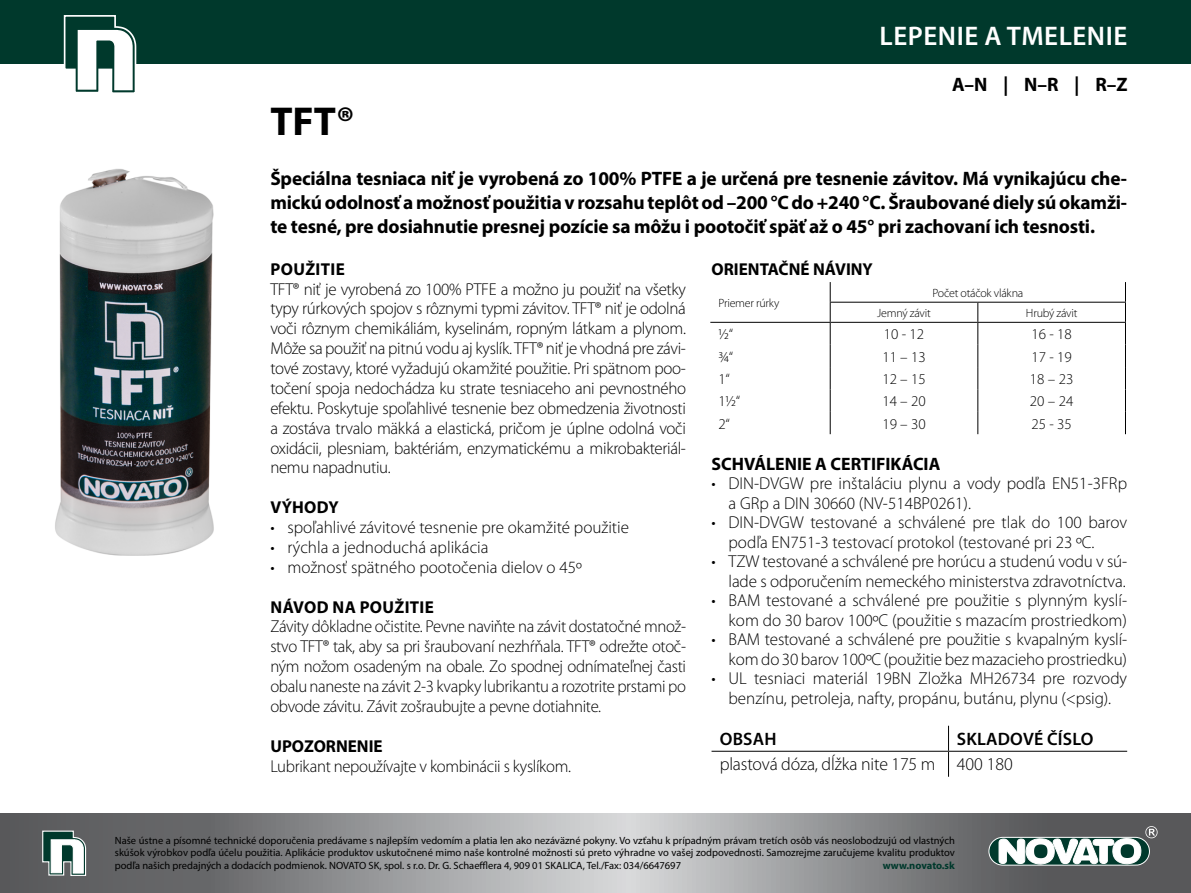
<style>
.page{position:relative;width:1191px;height:893px;background:#fff}
.page>*{position:absolute;margin:0;border:0;box-sizing:border-box;transform-origin:0 0}
.t1{font:700 40.5px "Myriad Pro";color:#000}
.t2{font:600 27px "Myriad Pro";letter-spacing:.02em;color:#fff}
.t3{font:700 19.5px/24px "Myriad Pro";letter-spacing:-.01em;color:#000;text-align:justify}
.t4{font:300 18px "Myriad Pro";letter-spacing:-.01em;color:#000}
.t5{font:700 18px "Myriad Pro";color:#000}
.t6{font:600 18px "Myriad Pro";letter-spacing:.01em;color:#000}
.t7{font:300 17.25px/19.8px "Myriad Pro";letter-spacing:-.005em;color:#000;text-align:right}
.t8{font:700 17.25px "Myriad Pro";color:#000}
.t9{font:700 17.25px "Myriad Pro";letter-spacing:.02em;color:#000}
.t10{font:300 15px "Myriad Pro";color:#000}
.t11{font:300 12px "Myriad Pro";letter-spacing:-.02em;color:#000}
.t12{font:10.5px/12.6px "Myriad Pro";color:#000;text-align:justify}
.t13{font:700 10.5px "Myriad Pro";letter-spacing:-.005em;color:#00392c}
</style>
<div class="page">
<svg style="left:0;top:813px;width:1191px;height:80px;background:#8c8d8f"></svg>
<svg style="left:988px;top:826px;width:169px;height:40px"></svg>
<svg style="left:42px;top:830px;width:45px;height:46px"></svg>
<div style="left:0;top:0;width:1191px;height:64px;background:#00392c"></div>
<img style="left:55px;top:169px;width:159px;height:387px">
<svg style="left:948px;top:726px;width:1px;height:51px"></svg>
<hr style="left:711px;top:751px;width:237px;height:1px;background:#000">
<hr style="left:948px;top:751px;width:179px;height:1px;background:#000">
<hr style="left:829px;top:302px;width:148px;height:1px;background:#000">
<hr style="left:977px;top:302px;width:149px;height:1px;background:#000">
<hr style="left:710px;top:322px;width:120px;height:1px;background:#000">
<hr style="left:830px;top:322px;width:147px;height:1px;background:#000">
<hr style="left:977px;top:322px;width:149px;height:1px;background:#000">
<svg style="left:829px;top:282px;width:1px;height:152px"></svg>
<svg style="left:977px;top:303px;width:1px;height:131px"></svg>
<svg style="left:1125px;top:282px;width:1px;height:152px"></svg>
<svg style="left:63px;top:15px;width:74px;height:78px"></svg>
<h2 class="t2" style="left:879px;top:19px;width:249px">LEPENIE A TMELENIE</h2>
<p class="t1" style="left:270px;top:95px;width:86px">TFT®</p>
<p class="t3" style="left:952px;top:72px;width:177px">A–N | N–R | R–Z</p>
<p class="t3" style="left:270px;top:165px;width:858px">Špeciá lna tesniaca niť je vyrobená zo 100% PTFE a je určená pre tesnenie závitov. Má vynikajúcu che&shy;mickú odolnosť a možnosť použitia v rozsahu teplôt od –200 °C do +240 °C. Šraubované diely sú okamži&shy;te tesné, pre dosiahnutie presnej pozície sa môžu i pootočiť späť až o 45° pri zachovaní ich tesnosti.</p>
<p class="t9" style="left:270px;top:258px;width:76px">POUŽITIE</p>
<p class="t7" style="left:270px;top:279px;width:417px;text-align:justify">TFT® niť je vyrobená zo 100% PTFE a možno ju použiť na všetky typy rúrkových spojov s rôznymi typmi závitov. TFT® niť je odolná voči rôznym chemikáliám, kyselinám, ropným látkam a plynom.<br>Môže sa použiť na pitnú vodu aj kyslík. TFT® niť je vhodná pre závi&shy;tové zostavy, ktoré vyžadujú okamžité použitie. Pri spätnom poo&shy;točení spoja nedochádza ku strate tesniaceho ani pevnostného efektu. Poskytuje spoľahlivé tesnenie bez obmedzenia životnosti a zostáva trvalo mäkká a elastická, pričom je úplne odolná voči oxidácii, plesniam, baktériám, enzymatickému a mikrobakteriál&shy;nemu napadnutiu.</p>
<p class="t8" style="left:270px;top:496px;width:70px">VÝHODY</p>
<p class="t7" style="left:270px;top:517px;width:360px">• spoľahlivé závitové tesnenie pre okamžité použitie</p>
<p class="t7" style="left:270px;top:537px;width:220px">• rýchla a jednoduchá aplikácia</p>
<p class="t7" style="left:270px;top:557px;width:313px">• možnosť spätného pootočenia dielov o 45º</p>
<p class="t9" style="left:270px;top:595px;width:165px">NÁVOD NA POUŽITIE</p>
<p class="t7" style="left:270px;top:617px;width:417px;text-align:justify">Závity dôkladne očistite. Pevne naviňte na závit dostatočné množ&shy;stvo TFT® tak, aby sa pri šraubovaní nezhŕňala. TFT® odrežte otoč&shy;ným nožom osadeným na obale. Zo spodnej odnímateľnej časti obalu naneste na závit 2-3 kvapky lubrikantu a rozotrite prstami po obvode závitu. Závit zošraubujte a pevne dotiahnite.</p>
<p class="t8" style="left:270px;top:735px;width:114px">UPOZORNENIE</p>
<p class="t7" style="left:270px;top:756px;width:302px">Lubrikant nepoužívajte v kombinácii s kyslíkom.</p>
<p class="t8" style="left:711px;top:258px;width:163px">ORIENTAČNÉ NÁVINY</p>
<p class="t11" style="left:932px;top:285px;width:92px">Počet otáčok vlákna</p>
<p class="t11" style="left:718px;top:295px;width:62px">Priemer rúrky</p>
<p class="t11" style="left:877px;top:306px;width:55px">Jemný závit</p>
<p class="t11" style="left:1025px;top:306px;width:53px">Hrubý závit</p>
<p class="t10" style="left:718px;top:325px;width:16px">½“</p>
<p class="t10" style="left:884px;top:325px;width:42px">10 - 12</p>
<p class="t10" style="left:1031px;top:325px;width:42px">16 - 18</p>
<p class="t10" style="left:718px;top:347px;width:16px">¾“</p>
<p class="t10" style="left:882px;top:347px;width:45px">11 – 13</p>
<p class="t10" style="left:1031px;top:347px;width:42px">17 - 19</p>
<p class="t10" style="left:718px;top:370px;width:13px">1“</p>
<p class="t10" style="left:882px;top:370px;width:45px">12 – 15</p>
<p class="t10" style="left:1030px;top:370px;width:45px">18 – 23</p>
<p class="t10" style="left:718px;top:392px;width:23px">1½“</p>
<p class="t10" style="left:882px;top:392px;width:45px">14 – 20</p>
<p class="t10" style="left:1030px;top:392px;width:45px">20 – 24</p>
<p class="t10" style="left:718px;top:415px;width:13px">2“</p>
<p class="t10" style="left:882px;top:415px;width:45px">19 – 30</p>
<p class="t10" style="left:1031px;top:415px;width:42px">25 - 35</p>
<p class="t5" style="left:711px;top:452px;width:230px">SCHVÁLENIE A CERTIFIKÁCIA</p>
<p class="t7" style="left:728px;top:474px;width:400px;text-align:left;text-indent:-17px">• DIN-DVGW pre inštaláciu plynu a vody podľa EN51-3FRp a GRp a DIN 30660 (NV-514BP0261).</p>
<p class="t7" style="left:728px;top:513px;width:400px;text-align:left;text-indent:-17px">• DIN-DVGW testované a schválené pre tlak do 100 barov podľa EN751-3 testovací protokol (testované pri 23 ºC.</p>
<p class="t7" style="left:711px;top:552px;width:417px">• TZW testované a schválené pre horúcu a studenú vodu v sú&shy;lade s odporučením nemeckého ministerstva zdravotníctva.</p>
<p class="t7" style="left:711px;top:591px;width:417px">• BAM testované a schválené pre použitie s plynným kyslí&shy;kom do 30 barov 100ºC (použitie s mazacím prostriedkom)</p>
<p class="t7" style="left:711px;top:630px;width:417px">• BAM testované a schválené pre použitie s kvapalným kyslí&shy;kom do 30 barov 100ºC (použitie bez mazacieho prostriedku)</p>
<p class="t7" style="left:711px;top:669px;width:417px;text-align:center">• UL tesniaci materiál 19BN Zložka MH26734 pre rozvody benzínu, petroleja, nafty, propánu, butánu, plynu (&lt;psig).</p>
<p class="t6" style="left:720px;top:727px;width:58px">OBSAH</p>
<p class="t6" style="left:957px;top:727px;width:138px">SKLADOVÉ ČÍSLO</p>
<p class="t4" style="left:719px;top:753px;width:217px">plastová dóza, dĺžka nite 175 m</p>
<p class="t4" style="left:956px;top:753px;width:58px">400 180</p>
<p class="t12" style="left:115px;top:834px;width:841px">Naše ústne a písomné technické doporučenia predávame s najlepším vedomím a platia len ako nezáväzné pokyny. Vo vzťahu k prípadným právam tretích osôb vás neoslobodzujú od vlastných skúšok výrobkov podľa účelu použitia. Aplikácie produktov uskutočnené mimo naše kontrolné možnosti sú preto výhradne vo vašej zodpovednosti. Samozrejme zaručujeme kvalitu produktov podľa našich predajných a dodacích podmienok. NOVATO SK, spol. s r.o. Dr. G. Schaefflera 4, 909 01 SKALICA, Tel./Fax: 034/6647697</p>
<p class="t13" style="left:882px;top:859px;width:74px">www.novato.sk</p>
</div>
